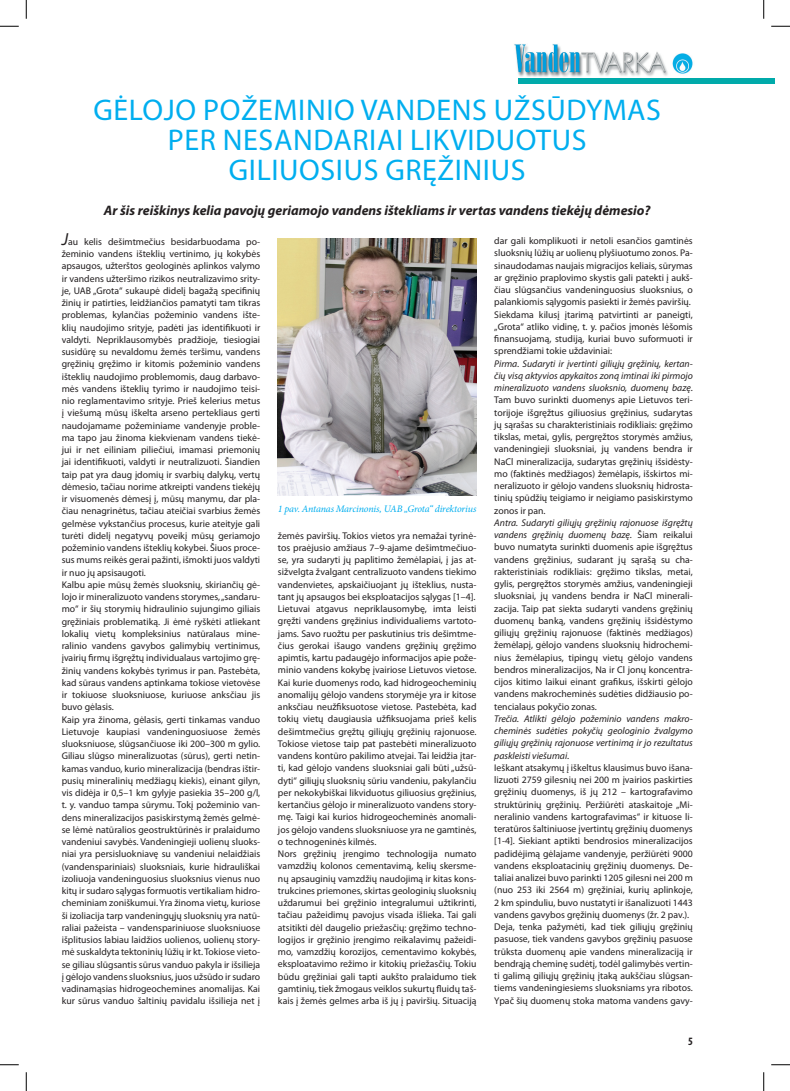
<style>
.page{position:relative;width:790px;height:1091px;background:#fff}
.page>*{position:absolute;margin:0;border:0;box-sizing:border-box;transform-origin:0 0}
.t1{font:30px/30px "Myriad Pro";letter-spacing:.02em;color:#00aeef;text-align:center}
.t2{font:italic 700 13.75px "Myriad Pro";color:#231f20}
.t3{font:700 condensed 11.25px "Myriad Pro";color:#231f20}
.t4{font:italic 10px "Minion Pro";letter-spacing:-.02em;color:#00aeef}
.t5{font:9.75px/12.2px "Myriad Pro";color:#231f20}
.s1{font-style:italic;font-size:17.5px}
.s2{font-style:italic}
</style>
<div class="page">
<img style="left:514px;top:44px;width:179px;height:33px">
<div style="left:518px;top:78px;width:256px;height:6px;background:#0aa"></div>
<img style="left:278px;top:239px;width:198px;height:256px">
<svg style="left:0;top:25px;width:19px;height:2px"></svg>
<svg style="left:771px;top:25px;width:19px;height:2px"></svg>
<svg style="left:0;top:1064px;width:19px;height:1px"></svg>
<svg style="left:771px;top:1064px;width:19px;height:1px"></svg>
<svg style="left:25px;top:0;width:2px;height:19px"></svg>
<svg style="left:25px;top:1072px;width:2px;height:19px"></svg>
<svg style="left:763px;top:0;width:1px;height:19px"></svg>
<svg style="left:763px;top:1072px;width:1px;height:19px"></svg>
<h1 class="t1" style="left:94px;top:94px;width:569px">Gėlojo požeminio vandens užsūdymas per nesandariai likviduotus giliuosius gręžinius</h1>
<h2 class="t2" style="left:104px;top:201px;width:548px">Ar šis reiškinys kelia pavojų geriamojo vandens ištekliams ir vertas vandens tiekėjų dėmesio?</h2>
<p class="t5" style="left:62px;top:235px;width:200px"><span class="s1">J</span>au kelis dešimtmečius besidarbuodama po&shy;žeminio vandens išteklių vertinimo, jų kokybės apsaugos, užterštos geologinės aplinkos valymo ir vandens užteršimo rizikos neutralizavimo srity&shy;je, UAB „Grota“ sukaupė didelį bagažą specifinių žinių ir patirties, leidžiančios pamatyti tam tikras problemas, kylančias požeminio vandens ište&shy;klių naudojimo srityje, padėti jas identifikuoti ir valdyti. Nepriklausomybės pradžioje, tiesiogiai susidūrę su nevaldomu žemės teršimu, vandens gręžinių gręžimo ir kitomis požeminio vandens išteklių naudojimo problemomis, daug darbavo&shy;mės vandens išteklių tyrimo ir naudojimo teisi&shy;nio reglamentavimo srityje. Prieš kelerius metus į viešumą mūsų iškelta arseno pertekliaus gerti naudojamame požeminiame vandenyje proble&shy;ma tapo jau žinoma kiekvienam vandens tiekė&shy;jui ir net eiliniam piliečiui, imamasi priemonių jai identifikuoti, valdyti ir neutralizuoti. Šiandien taip pat yra daug įdomių ir svarbių dalykų, vertų dėmesio, tačiau norime atkreipti vandens tiekėjų ir visuomenės dėmesį į, mūsų manymu, dar pla&shy;čiau nenagrinėtus, tačiau ateičiai svarbius žemės gelmėse vykstančius procesus, kurie ateityje gali turėti didelį negatyvų poveikį mūsų geriamojo požeminio vandens išteklių kokybei. Šiuos proce&shy;sus mums reikės gerai pažinti, išmokti juos valdyti ir nuo jų apsisaugoti.<br>Kalbu apie mūsų žemės sluoksnių, skiriančių gė&shy;lojo ir mineralizuoto vandens storymes, „sandaru&shy;mo“ ir šių storymių hidraulinio sujungimo giliais gręžiniais problematiką. Ji ėmė ryškėti atliekant lokalių vietų kompleksinius natūralaus mine&shy;ralinio vandens gavybos galimybių vertinimus, įvairių firmų išgręžtų individualaus vartojimo grę&shy;žinių vandens kokybės tyrimus ir pan. Pastebėta, kad sūraus vandens aptinkama tokiose vietovėse ir tokiuose sluoksniuose, kuriuose anksčiau jis buvo gėlasis.<br>Kaip yra žinoma, gėlasis, gerti tinkamas vanduo Lietuvoje kaupiasi vandeninguosiuose žemės sluoksniuose, slūgsančiuose iki 200–300 m gylio.<br>Giliau slūgso mineralizuotas (sūrus), gerti netin&shy;kamas vanduo, kurio mineralizacija (bendras ištir&shy;pusių mineralinių medžiagų kiekis), einant gilyn, vis didėja ir 0,5–1 km gylyje pasiekia 35–200 g/l, t. y. vanduo tampa sūrymu. Tokį požeminio van&shy;dens mineralizacijos pasiskirstymą žemės gelmė&shy;se lėmė natūralios geostruktūrinės ir pralaidumo vandeniui savybės. Vandeningieji uolienų sluoks&shy;niai yra persisluokniavę su vandeniui nelaidžiais (vandenspariniais) sluoksniais, kurie hidrauliškai izoliuoja vandeninguosius sluoksnius vienus nuo kitų ir sudaro sąlygas formuotis vertikaliam hidro&shy;cheminiam zoniškumui. Yra žinoma vietų, kuriose ši izoliacija tarp vandeningųjų sluoksnių yra natū&shy;raliai pažeista – vandenspariniuose sluoksniuose išplitusios labiau laidžios uolienos, uolienų story&shy;mė suskaldyta tektoninių lūžių ir kt. Tokiose vieto&shy;se giliau slūgsantis sūrus vanduo pakyla ir išsilieja į gėlojo vandens sluoksnius, juos užsūdo ir sudaro vadinamąsias hidrogeochemines anomalijas. Kai kur sūrus vanduo šaltinių pavidalu išsilieja net į</p>
<p class="t5" style="left:494px;top:234px;width:200px">dar gali komplikuoti ir netoli esančios gamtinės sluoksnių lūžių ar uolienų plyšiuotumo zonos. Pa&shy;sinaudodamas naujais migracijos keliais, sūrymas ar gręžinio praplovimo skystis gali patekti į aukš&shy;čiau slūgsančius vandeninguosius sluoksnius, o palankiomis sąlygomis pasiekti ir žemės paviršių.<br>Siekdama kilusį įtarimą patvirtinti ar paneigti, „Grota“ atliko vidinę, t. y. pačios įmonės lėšomis finansuojamą, studiją, kuriai buvo suformuoti ir sprendžiami tokie uždaviniai:</p>
<p class="t5" style="left:494px;top:357px;width:200px;text-align:justify"><span class="s2">Pirma. Sudaryti ir įvertinti giliųjų gręžinių, kertan&shy;čių visą aktyvios apykaitos zoną imtinai iki pirmojo mineralizuoto vandens sluoksnio, duomenų bazę</span>.<br>Tam buvo surinkti duomenys apie Lietuvos teri&shy;torijoje išgręžtus giliuosius gręžinius, sudarytas jų sąrašas su charakteristiniais rodikliais: gręžimo tikslas, metai, gylis, pergręžtos storymės amžius, vandeningieji sluoksniai, jų vandens bendra ir NaCl mineralizacija, sudarytas gręžinių išsidėsty&shy;mo (faktinės medžiagos) žemėlapis, išskirtos mi&shy;neralizuoto ir gėlojo vandens sluoksnių hidrosta&shy;tinių spūdžių teigiamo ir neigiamo pasiskirstymo zonos ir pan.</p>
<p class="t5" style="left:494px;top:516px;width:200px;text-align:justify"><span class="s2">Antra. Sudaryti giliųjų gręžinių rajonuose išgręžtų vandens gręžinių duomenų bazę</span>. Šiam reikalui buvo numatyta surinkti duomenis apie išgręžtus vandens gręžinius, sudarant jų sąrašą su cha&shy;rakteristiniais rodikliais: gręžimo tikslas, metai, gylis, pergręžtos storymės amžius, vandeningieji sluoksniai, jų vandens bendra ir NaCl minerali&shy;zacija. Taip pat siekta sudaryti vandens gręžinių duomenų banką, vandens gręžinių išsidėstymo giliųjų gręžinių rajonuose (faktinės medžiagos) žemėlapį, gėlojo vandens sluoksnių hidrochemi&shy;nius žemėlapius, tipingų vietų gėlojo vandens bendros mineralizacijos, Na ir Cl jonų koncentra&shy;cijos kitimo laikui einant grafikus, išskirti gėlojo vandens makrocheminės sudėties didžiausio po&shy;tencialaus pokyčio zonas.</p>
<p class="t5" style="left:494px;top:712px;width:200px"><span class="s2">Trečia. Atlikti gėlojo požeminio vandens makro&shy;cheminės sudėties pokyčių geologinio žvalgymo giliųjų gręžinių rajonuose vertinimą ir jo rezultatus paskleisti viešumai</span>.<br>Ieškant atsakymų į iškeltus klausimus buvo išana&shy;lizuoti 2759 gilesnių nei 200 m įvairios paskirties gręžinių duomenys, iš jų 212 – kartografavimo struktūrinių gręžinių. Peržiūrėti ataskaitoje „Mi&shy;neralinio vandens kartografavimas“ ir kituose li&shy;teratūros šaltiniuose įvertintų gręžinių duomenys [1-4]. Siekiant aptikti bendrosios mineralizacijos padidėjimą gėlajame vandenyje, peržiūrėti 9000 vandens eksploatacinių gręžinių duomenys. De&shy;taliai analizei buvo parinkti 1205 gilesni nei 200 m (nuo 253 iki 2564 m) gręžiniai, kurių aplinkoje, 2 km spinduliu, buvo nustatyti ir išanalizuoti 1443 vandens gavybos gręžinių duomenys (žr. 2 pav.).<br>Deja, tenka pažymėti, kad tiek giliųjų gręžinių pasuose, tiek vandens gavybos gręžinių pasuose trūksta duomenų apie vandens mineralizaciją ir bendrąją cheminę sudėtį, todėl galimybės vertin&shy;ti galimą giliųjų gręžinių įtaką aukščiau slūgsan&shy;tiems vandeningiesiems sluoksniams yra ribotos.<br>Ypač šių duomenų stoka matoma vandens gavy-</p>
<p class="t4" style="left:278px;top:502px;width:200px">1 pav. Antanas Marcinonis, UAB „Grota“ direktorius</p>
<p class="t5" style="left:278px;top:529px;width:200px">žemės paviršių. Tokios vietos yra nemažai tyrinė&shy;tos praėjusio amžiaus 7–9-ajame dešimtmečiuo&shy;se, yra sudaryti jų paplitimo žemėlapiai, į jas at&shy;sižvelgta žvalgant centralizuoto vandens tiekimo vandenvietes, apskaičiuojant jų išteklius, nusta&shy;tant jų apsaugos bei eksploatacijos sąlygas [1–4].<br>Lietuvai atgavus nepriklausomybę, imta leisti gręžti vandens gręžinius individualiems vartoto&shy;jams. Savo ruožtu per paskutinius tris dešimtme&shy;čius gerokai išaugo vandens gręžinių gręžimo apimtis, kartu padaugėjo informacijos apie pože&shy;minio vandens kokybę įvairiose Lietuvos vietose.<br>Kai kurie duomenys rodo, kad hidrogeocheminių anomalijų gėlojo vandens storymėje yra ir kitose anksčiau neužfiksuotose vietose. Pastebėta, kad tokių vietų daugiausia užfiksuojama prieš kelis dešimtmečius gręžtų giliųjų gręžinių rajonuose.<br>Tokiose vietose taip pat pastebėti mineralizuoto vandens kontūro pakilimo atvejai. Tai leidžia įtar&shy;ti, kad gėlojo vandens sluoksniai gali būti „užsū&shy;dyti“ giliųjų sluoksnių sūriu vandeniu, pakylančiu per nekokybiškai likviduotus giliuosius gręžinius, kertančius gėlojo ir mineralizuoto vandens story&shy;mę. Taigi kai kurios hidrogeocheminės anomali&shy;jos gėlojo vandens sluoksniuose yra ne gamtinės, o technogeninės kilmės.<br>Nors gręžinių įrengimo technologija numato vamzdžių kolonos cementavimą, kelių skersme&shy;nų apsauginių vamzdžių naudojimą ir kitas kons&shy;trukcines priemones, skirtas geologinių sluoksnių uždarumui bei gręžinio integralumui užtikrinti, tačiau pažeidimų pavojus visada išlieka. Tai gali atsitikti dėl daugelio priežasčių: gręžimo techno&shy;logijos ir gręžinio įrengimo reikalavimų pažeidi&shy;mo, vamzdžių korozijos, cementavimo kokybės, eksploatavimo režimo ir kitokių priežasčių. Tokiu būdu gręžiniai gali tapti aukšto pralaidumo tiek gamtinių, tiek žmogaus veiklos sukurtų fluidų taš&shy;kais į žemės gelmes arba iš jų į paviršių. Situaciją</p>
<p class="t3" style="left:688px;top:1034px;width:6px">5</p>
</div>
